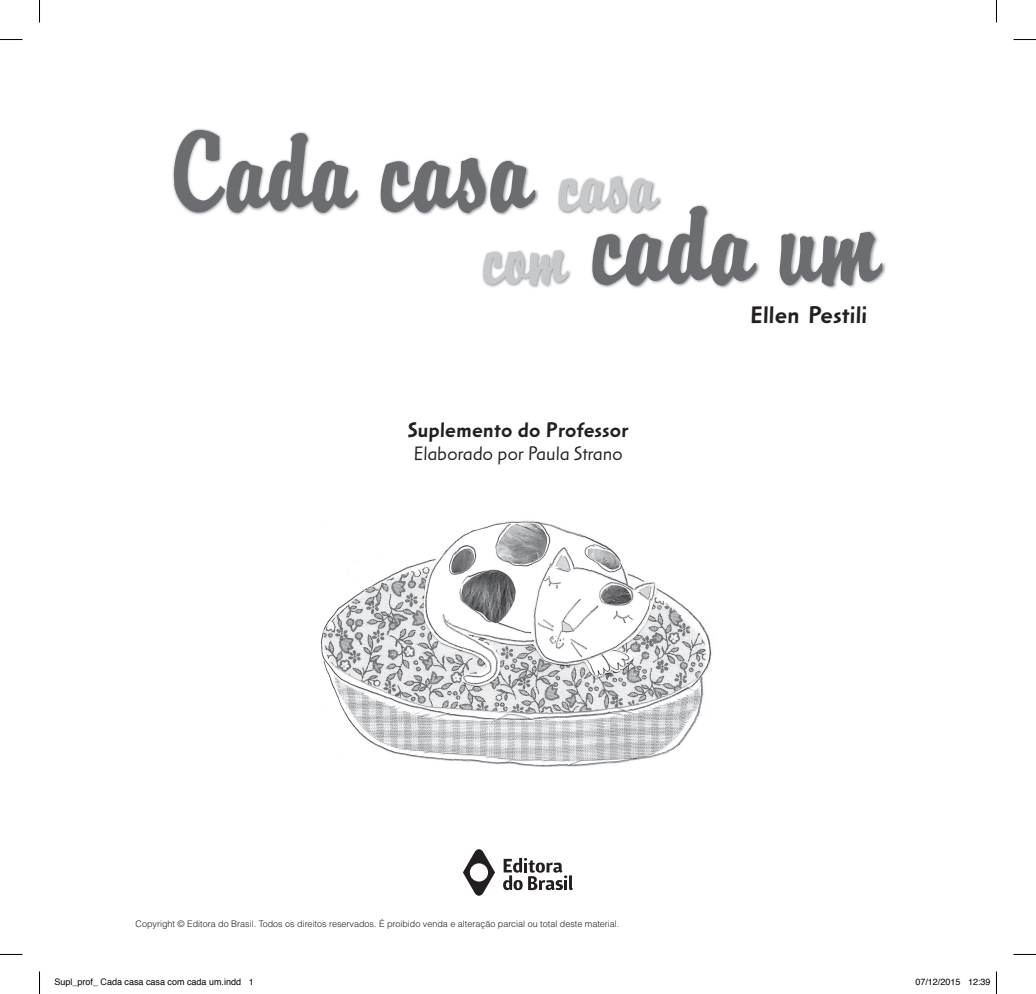
<style>
.page{position:relative;width:1036px;height:994px;background:#fff}
.page>*{position:absolute;margin:0;border:0;box-sizing:border-box;transform-origin:0 0}
.t1{font:99.45px/72.9px "Briquet";color:#6c6d70}
.t2{font:500 24px "Arta Std";color:#231f20}
.t3{font:500 21px "Arta Std";color:#231f20}
.t4{font:19.5px "Arta Std";color:#231f20}
.t5{font:300 9px "Helvetica";color:#231f20}
.t6{font:9px "Helvetica";color:#000}
.s1{font-size:63.9px;color:#c7c8ca}
</style>
<div class="page">
<img style="left:321px;top:520px;width:391px;height:247px">
<img style="left:172px;top:128px;width:490px;height:88px">
<img style="left:174px;top:130px;width:361px;height:83px">
<img style="left:559px;top:177px;width:99px;height:27px">
<img style="left:482px;top:204px;width:404px;height:85px">
<img style="left:481px;top:204px;width:181px;height:12px">
<img style="left:481px;top:204px;width:54px;height:9px">
<img style="left:559px;top:204px;width:99px;height:8px">
<svg style="left:463px;top:849px;width:32px;height:47px"></svg>
<svg style="left:503px;top:857px;width:70px;height:32px"></svg>
<svg style="left:0;top:39px;width:22px;height:1px"></svg>
<svg style="left:1013px;top:39px;width:23px;height:1px"></svg>
<svg style="left:0;top:953px;width:22px;height:1px"></svg>
<svg style="left:1014px;top:953px;width:22px;height:1px"></svg>
<svg style="left:39px;top:0;width:1px;height:22px"></svg>
<svg style="left:39px;top:971px;width:1px;height:22px"></svg>
<svg style="left:996px;top:0;width:1px;height:22px"></svg>
<svg style="left:996px;top:971px;width:1px;height:22px"></svg>
<h1 class="t1" style="left:483px;top:137px;width:399px;text-indent:-311px">Cada casa <span class="s1">casa<br>com</span> cada um</h1>
<h3 class="t3" style="left:407px;top:418px;width:222px">Suplemento do Professor</h3>
<h3 class="t4" style="left:413px;top:442px;width:211px">Elaborado por Paula Strano</h3>
<h2 class="t2" style="left:750px;top:301px;width:119px">Ellen Pestili</h2>
<p class="t5" style="left:136px;top:917px;width:485px">Copyright © Editora do Brasil. Todos os direitos reservados. É proibido venda e alteração parcial ou total deste material.</p>
<p class="t6" style="left:55px;top:974px;width:201px">Supl_prof_ Cada casa casa com cada um.indd 1</p>
<p class="t6" style="left:915px;top:974px;width:77px">07/12/2015 12:39</p>
</div>
